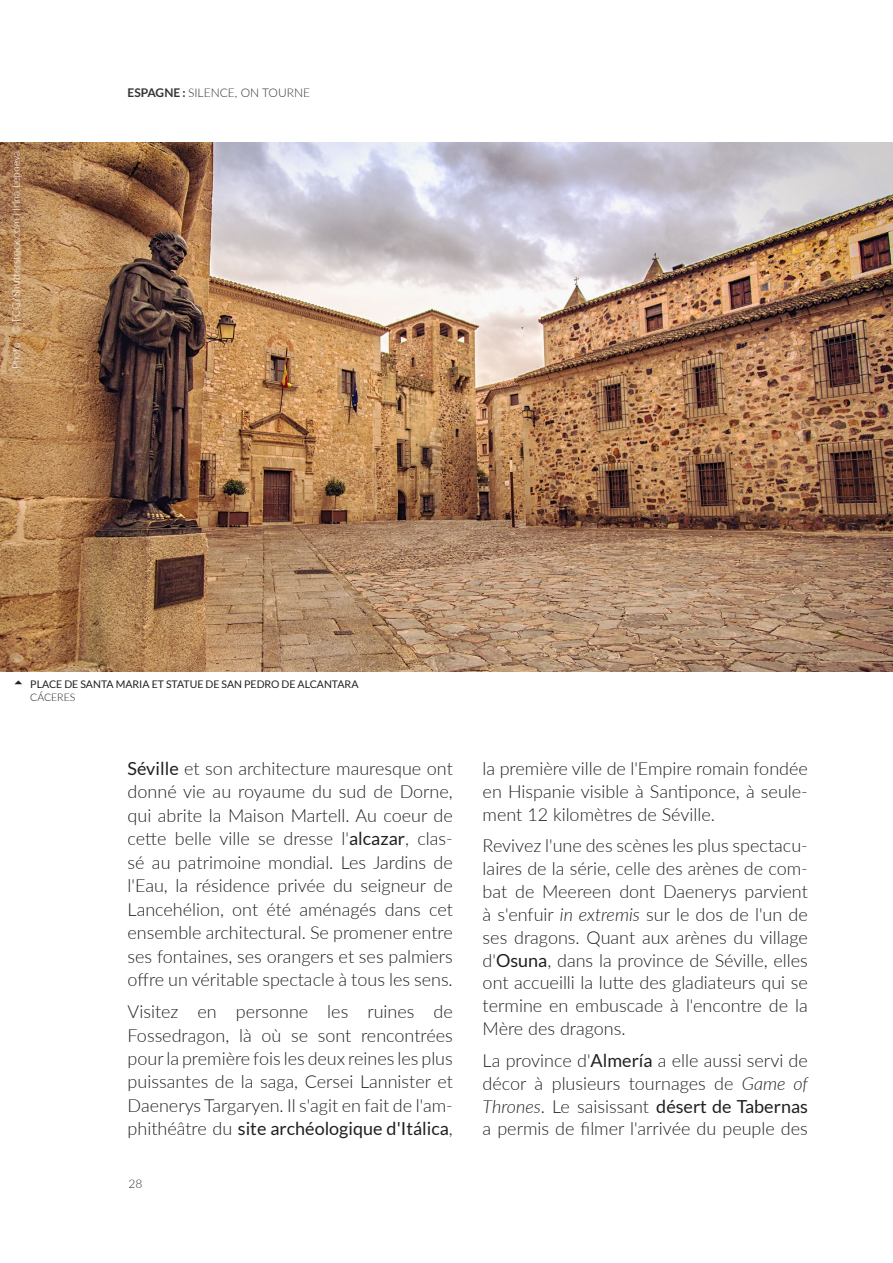
<style>
.page{position:relative;width:893px;height:1263px;background:#fff}
.page>*{position:absolute;margin:0;border:0;box-sizing:border-box;transform-origin:0 0}
.Body{font:300 18px/23.5px "Lato";color:#231f20;text-align:justify}
.t1{font:300 12px "Lato";color:#353534}
.t2{font:10.5px "Lato";color:#231f20}
.PIE_ARRIBA{font:300 10.5px "Lato";color:#fff}
.SUBPIE_ARRIBA{font:300 10.5px "Lato";color:#231f20}
.s1{color:#231f20}
.s2{font-weight:700}
.s3{font-weight:400}
.s4{font-style:italic}
</style>
<div class="page">
<img style="left:0;top:142px;width:893px;height:530px">
<p class="PIE_ARRIBA" style="left:9px;top:369px;width:220px;rotate:-90deg">Photo <span class="s1">:</span> © FCG/Shutterstock.com | Irina Lepneva</p>
<p class="t1" style="left:128px;top:84px;width:184px"><span class="s2">ESPAGNE :</span> SILENCE, ON TOURNE</p>
<p class="t2" style="left:30px;top:678px;width:330px">PLACE DE SANTA MARIA ET STATUE DE SAN PEDRO DE ALCANTARA</p>
<p class="SUBPIE_ARRIBA" style="left:30px;top:689px;width:47px">CÁCERES</p>
<p class="Body" style="left:128px;top:756px;width:327px"><span class="s3">Séville</span> et son architecture mauresque ont donné vie au royaume du sud de Dorne, qui abrite la Maison Martell. Au coeur de cette belle ville se dresse l'<span class="s3">alcazar</span>, clas&shy;sé au patrimoine mondial. Les Jardins de l'Eau, la résidence privée du seigneur de Lancehélion, ont été aménagés dans cet ensemble architectural. Se promener entre ses fontaines, ses orangers et ses palmiers offre un véritable spectacle à tous les sens.</p>
<p class="Body" style="left:128px;top:999px;width:327px">Visitez en personne les ruines de Fossedragon, là où se sont rencontrées pour la première fois les deux reines les plus puissantes de la saga, Cersei Lannister et Daenerys Targaryen. Il s'agit en fait de l'am&shy;phithéâtre du <span class="s3">site archéologique d'Itálica</span>,</p>
<p class="t1" style="left:128px;top:1175px;width:15px">28</p>
<p class="Body" style="left:483px;top:756px;width:327px;line-height:23px">la première ville de l'Empire romain fondée en Hispanie visible à Santiponce, à seule&shy;ment 12 kilomètres de Séville.</p>
<p class="Body" style="left:483px;top:833px;width:327px;line-height:23px">Revivez l'une des scènes les plus spectacu&shy;laires de la série, celle des arènes de com&shy;bat de Meereen dont Daenerys parvient à s'enfuir <span class="s4">in extremis</span> sur le dos de l'un de ses dragons. Quant aux arènes du village d'<span class="s3">Osuna</span>, dans la province de Séville, elles ont accueilli la lutte des gladiateurs qui se termine en embuscade à l'encontre de la Mère des dragons.</p>
<p class="Body" style="left:483px;top:1048px;width:327px;line-height:23px">La province d'<span class="s3">Almería</span> a elle aussi servi de décor à plusieurs tournages de <span class="s4">Game of Thrones</span>. Le saisissant <span class="s3">désert de Tabernas </span>a permis de filmer l'arrivée du peuple des</p>
</div>
